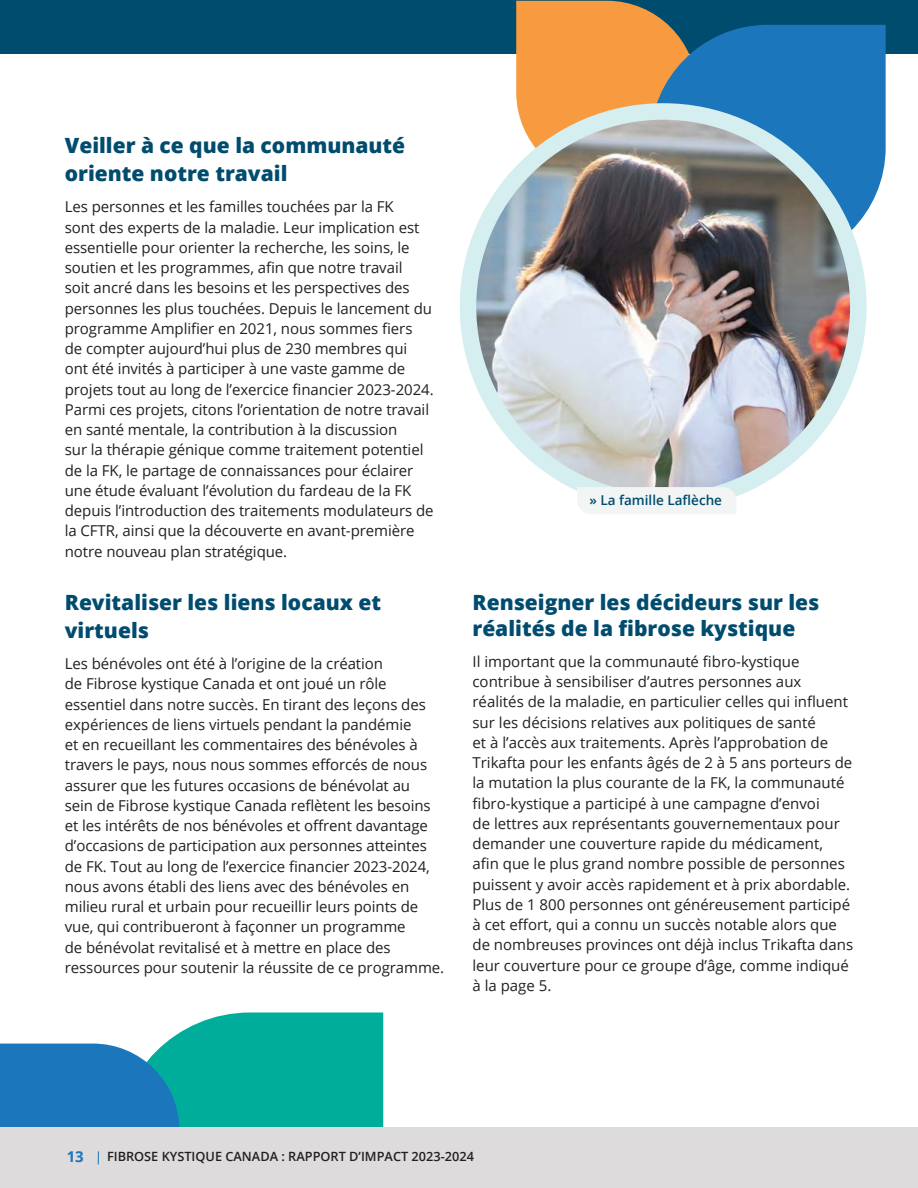
<style>
.page{position:relative;width:918px;height:1188px;background:#fff}
.page>*{position:absolute;margin:0;border:0;box-sizing:border-box;transform-origin:0 0}
.t1{font:800 21px/28.5px "Open Sans";color:#004c6e}
.t2{font:15px/20.2px "Open Sans";letter-spacing:-.005em;color:#221f1f}
.t3{font:700 15px "Open Sans";color:#1c76bc}
.t4{font:600 13.5px "Open Sans";color:#004c6e}
.t5{font:600 12.75px "Open Sans";color:#221f1f}
</style>
<div class="page">
<div style="left:164px;top:1012px;width:220px;height:116px;background:#00ad9b"></div>
<div style="left:0;top:0;width:918px;height:54px;background:#004c6e"></div>
<svg style="left:516px;top:1px;width:152px;height:176px;background:#f09f4e"></svg>
<svg style="left:650px;top:25px;width:236px;height:224px;background:#3b82b7"></svg>
<div style="left:0;top:1128px;width:918px;height:60px;background:#dddbdc"></div>
<svg style="left:0;top:1044px;width:179px;height:121px"></svg>
<img style="left:468px;top:111px;width:390px;height:391px;border-radius:195px">
<div style="left:460px;top:103px;width:407px;height:407px;border:16px solid #d5eeef;border-radius:50%"></div>
<div style="left:577px;top:487px;width:159px;height:27px;background:#f3f4f4"></div>
<h1 class="t1" style="left:65px;top:133px;width:342px">Veiller à ce que la communauté oriente notre travail</h1>
<p class="t2" style="left:65px;top:198px;width:370px">Les personnes et les familles touchées par la FK<br>sont des experts de la maladie. Leur implication est essentielle pour orienter la recherche, les soins, le soutien et les programmes, afin que notre travail<br>soit ancré dans les besoins et les perspectives des personnes les plus touchées. Depuis le lancement du programme Amplifier en 2021, nous sommes fiers de compter aujourd’hui plus de 230 membres qui ont été invités à participer à une vaste gamme de projets tout au long de l’exercice financier 2023-2024.<br>Parmi ces projets, citons l’orientation de notre travail en santé mentale, la contribution à la discussion<br>sur la thérapie génique comme traitement potentiel de la FK, le partage de connaissances pour éclairer une étude évaluant l’évolution du fardeau de la FK depuis l’introduction des traitements modulateurs de la CFTR, ainsi que la découverte en avant-première notre nouveau plan stratégique.</p>
<h1 class="t1" style="left:65px;top:587px;width:318px">Revitaliser les liens locaux et virtuels</h1>
<p class="t2" style="left:65px;top:653px;width:381px">Les bénévoles ont été à l’origine de la création<br>de Fibrose kystique Canada et ont joué un rôle essentiel dans notre succès. En tirant des leçons des expériences de liens virtuels pendant la pandémie<br>et en recueillant les commentaires des bénévoles à travers le pays, nous nous sommes efforcés de nous assurer que les futures occasions de bénévolat au<br>sein de Fibrose kystique Canada reflètent les besoins et les intérêts de nos bénévoles et offrent davantage d’occasions de participation aux personnes atteintes de FK. Tout au long de l’exercice financier 2023-2024, nous avons établi des liens avec des bénévoles en milieu rural et urbain pour recueillir leurs points de vue, qui contribueront à façonner un programme<br>de bénévolat revitalisé et à mettre en place des ressources pour soutenir la réussite de ce programme.</p>
<p class="t4" style="left:590px;top:491px;width:134px">» La famille Laflèche</p>
<h1 class="t1" style="left:472px;top:591px;width:348px;line-height:26.2px">Renseigner les décideurs sur les réalités de la fibrose kystique</h1>
<p class="t2" style="left:472px;top:651px;width:382px">Il important que la communauté fibro-kystique contribue à sensibiliser d’autres personnes aux réalités de la maladie, en particulier celles qui influent sur les décisions relatives aux politiques de santé<br>et à l’accès aux traitements. Après l’approbation de Trikafta pour les enfants âgés de 2 à 5 ans porteurs de la mutation la plus courante de la FK, la communauté fibro-kystique a participé à une campagne d’envoi<br>de lettres aux représentants gouvernementaux pour demander une couverture rapide du médicament,<br>afin que le plus grand nombre possible de personnes puissent y avoir accès rapidement et à prix abordable.<br>Plus de 1 800 personnes ont généreusement participé à cet effort, qui a connu un succès notable alors que de nombreuses provinces ont déjà inclus Trikafta dans leur couverture pour ce groupe d’âge, comme indiqué à la page 5.</p>
<p class="t3" style="left:67px;top:1151px;width:19px">13</p>
<p class="t5" style="left:107px;top:1152px;width:368px">FIBROSE KYSTIQUE CANADA : RAPPORT D’IMPACT 2023-2024</p>
</div>
